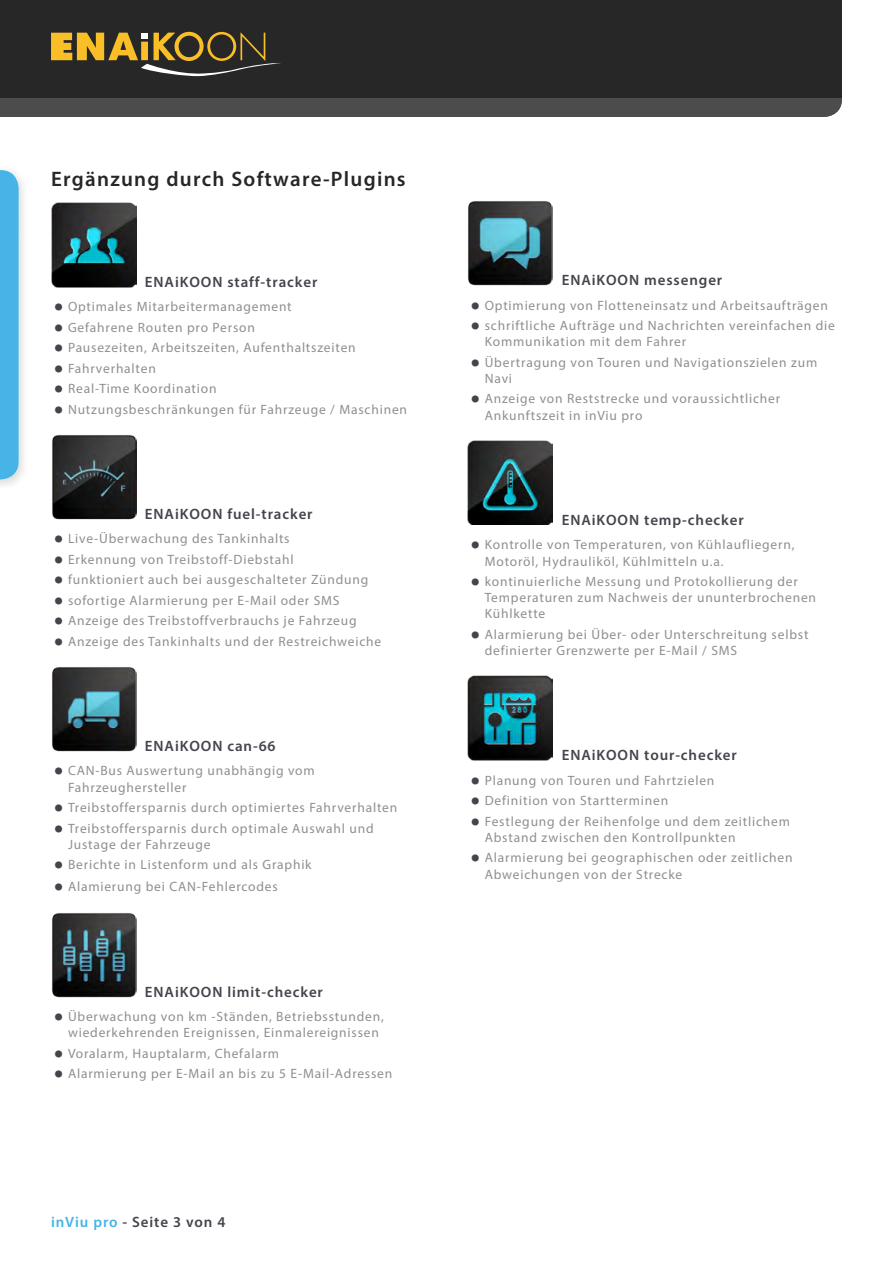
<style>
.page{position:relative;width:893px;height:1263px;background:#fff}
.page>*{position:absolute;margin:0;border:0;box-sizing:border-box;transform-origin:0 0}
.t1{font:600 21px "Myriad Pro";letter-spacing:.06em;color:#282727}
.t2{font:600 15px "Myriad Pro";letter-spacing:.06em;color:#43454c}
.t3{font:13.5px/16.2px "Myriad Pro";letter-spacing:.06em;color:#908f8e}
.s1{font-weight:700;font-size:27px;color:#43454c}
.s2{color:#46b4e7}
</style>
<div class="page">
<div style="left:0;top:0;width:842px;height:98px;background:#282727"></div>
<div style="left:0;top:164px;width:30px;height:327px;background:#000;opacity:.15"></div>
<svg style="left:0;top:170px;width:19px;height:309px;background:#4cb6e7"></svg>
<svg style="left:0;top:32px;width:842px;height:85px"></svg>
<img style="left:51px;top:203px;width:85px;height:84px">
<img style="left:52px;top:435px;width:84px;height:84px">
<img style="left:52px;top:667px;width:84px;height:84px">
<img style="left:52px;top:913px;width:84px;height:84px">
<img style="left:468px;top:201px;width:85px;height:85px">
<img style="left:468px;top:440px;width:85px;height:85px">
<img style="left:468px;top:676px;width:85px;height:85px">
<h1 class="t1" style="left:51px;top:165px;width:356px">Ergänzung durch Software-Plugins</h1>
<p class="t2" style="left:145px;top:272px;width:174px">ENAiKOON staff-tracker</p>
<p class="t3" style="left:54px;top:298px;width:239px"><span class="s1">•</span> Optimales Mitarbeitermanagement</p>
<p class="t3" style="left:54px;top:319px;width:202px"><span class="s1">•</span> Gefahrene Routen pro Person</p>
<p class="t3" style="left:54px;top:339px;width:303px"><span class="s1">•</span> Pausezeiten, Arbeitszeiten, Aufenthaltszeiten</p>
<p class="t3" style="left:54px;top:360px;width:103px"><span class="s1">•</span> Fahrverhalten</p>
<p class="t3" style="left:54px;top:380px;width:164px"><span class="s1">•</span> Real-Time Koordination</p>
<p class="t3" style="left:54px;top:401px;width:355px"><span class="s1">•</span> Nutzungsbeschränkungen für Fahrzeuge / Maschinen</p>
<p class="t2" style="left:145px;top:504px;width:169px">ENAiKOON fuel-tracker</p>
<p class="t3" style="left:54px;top:531px;width:237px"><span class="s1">•</span> Live-Überwachung des Tankinhalts</p>
<p class="t3" style="left:54px;top:551px;width:241px"><span class="s1">•</span> Erkennung von Treibstoff-Diebstahl</p>
<p class="t3" style="left:54px;top:571px;width:316px"><span class="s1">•</span> funktioniert auch bei ausgeschalteter Zündung</p>
<p class="t3" style="left:54px;top:592px;width:287px"><span class="s1">•</span> sofortige Alarmierung per E-Mail oder SMS</p>
<p class="t3" style="left:54px;top:612px;width:304px"><span class="s1">•</span> Anzeige des Treibstoffverbrauchs je Fahrzeug</p>
<p class="t3" style="left:54px;top:633px;width:329px"><span class="s1">•</span> Anzeige des Tankinhalts und der Restreichweiche</p>
<p class="t2" style="left:145px;top:736px;width:132px">ENAiKOON can-66</p>
<p class="t3" style="left:68px;top:763px;width:248px;text-indent:-14px"><span class="s1">•</span> CAN-Bus Auswertung unabhängig vom<br>Fahrzeughersteller</p>
<p class="t3" style="left:54px;top:799px;width:345px"><span class="s1">•</span> Treibstoffersparnis durch optimiertes Fahrverhalten</p>
<p class="t3" style="left:68px;top:820px;width:307px;text-indent:-14px"><span class="s1">•</span> Treibstoffersparnis durch optimale Auswahl und<br>Justage der Fahrzeuge</p>
<p class="t3" style="left:54px;top:856px;width:259px"><span class="s1">•</span> Berichte in Listenform und als Graphik</p>
<p class="t3" style="left:54px;top:879px;width:225px"><span class="s1">•</span> Alamierung bei CAN-Fehlercodes</p>
<p class="t2" style="left:145px;top:982px;width:179px">ENAiKOON limit-checker</p>
<p class="t3" style="left:68px;top:1008px;width:317px;text-indent:-14px"><span class="s1">•</span> Überwachung von km -Ständen, Betriebsstunden, wiederkehrenden Ereignissen, Einmalereignissen</p>
<p class="t3" style="left:54px;top:1045px;width:227px"><span class="s1">•</span> Voralarm, Hauptalarm, Chefalarm</p>
<p class="t3" style="left:54px;top:1065px;width:340px"><span class="s1">•</span> Alarmierung per E-Mail an bis zu 5 E-Mail-Adressen</p>
<p class="t2" style="left:51px;top:1213px;width:176px"><span class="s2">inViu pro</span> - Seite 3 von 4</p>
<p class="t2" style="left:562px;top:270px;width:162px">ENAiKOON messenger</p>
<p class="t3" style="left:471px;top:297px;width:359px"><span class="s1">•</span> Optimierung von Flotteneinsatz und Arbeitsaufträgen</p>
<p class="t3" style="left:485px;top:317px;width:352px;text-indent:-14px"><span class="s1">•</span> schriftliche Aufträge und Nachrichten vereinfachen die<br>Kommunikation mit dem Fahrer</p>
<p class="t3" style="left:485px;top:354px;width:334px;text-indent:-14px"><span class="s1">•</span> Übertragung von Touren und Navigationszielen zum<br>Navi</p>
<p class="t3" style="left:485px;top:391px;width:297px;text-indent:-14px"><span class="s1">•</span> Anzeige von Reststrecke und voraussichtlicher<br>Ankunftszeit in inViu pro</p>
<p class="t2" style="left:562px;top:510px;width:184px">ENAiKOON temp-checker</p>
<p class="t3" style="left:485px;top:536px;width:311px;text-indent:-14px"><span class="s1">•</span> Kontrolle von Temperaturen, von Kühlaufliegern,<br>Motoröl, Hydrauliköl, Kühlmitteln u.a.</p>
<p class="t3" style="left:485px;top:573px;width:333px;text-indent:-14px"><span class="s1">•</span> kontinuierliche Messung und Protokollierung der<br>Temperaturen zum Nachweis der ununterbrochenen<br>Kühlkette</p>
<p class="t3" style="left:485px;top:626px;width:325px;text-indent:-14px"><span class="s1">•</span> Alarmierung bei Über- oder Unterschreitung selbst definierter Grenzwerte per E-Mail / SMS</p>
<p class="t2" style="left:562px;top:745px;width:177px">ENAiKOON tour-checker</p>
<p class="t3" style="left:471px;top:772px;width:245px"><span class="s1">•</span> Planung von Touren und Fahrtzielen</p>
<p class="t3" style="left:471px;top:792px;width:199px"><span class="s1">•</span> Definition von Startterminen</p>
<p class="t3" style="left:485px;top:813px;width:307px;text-indent:-14px"><span class="s1">•</span> Festlegung der Reihenfolge und dem zeitlichem<br>Abstand zwischen den Kontrollpunkten</p>
<p class="t3" style="left:485px;top:849px;width:309px;text-indent:-14px"><span class="s1">•</span> Alarmierung bei geographischen oder zeitlichen<br>Abweichungen von der Strecke</p>
</div>
